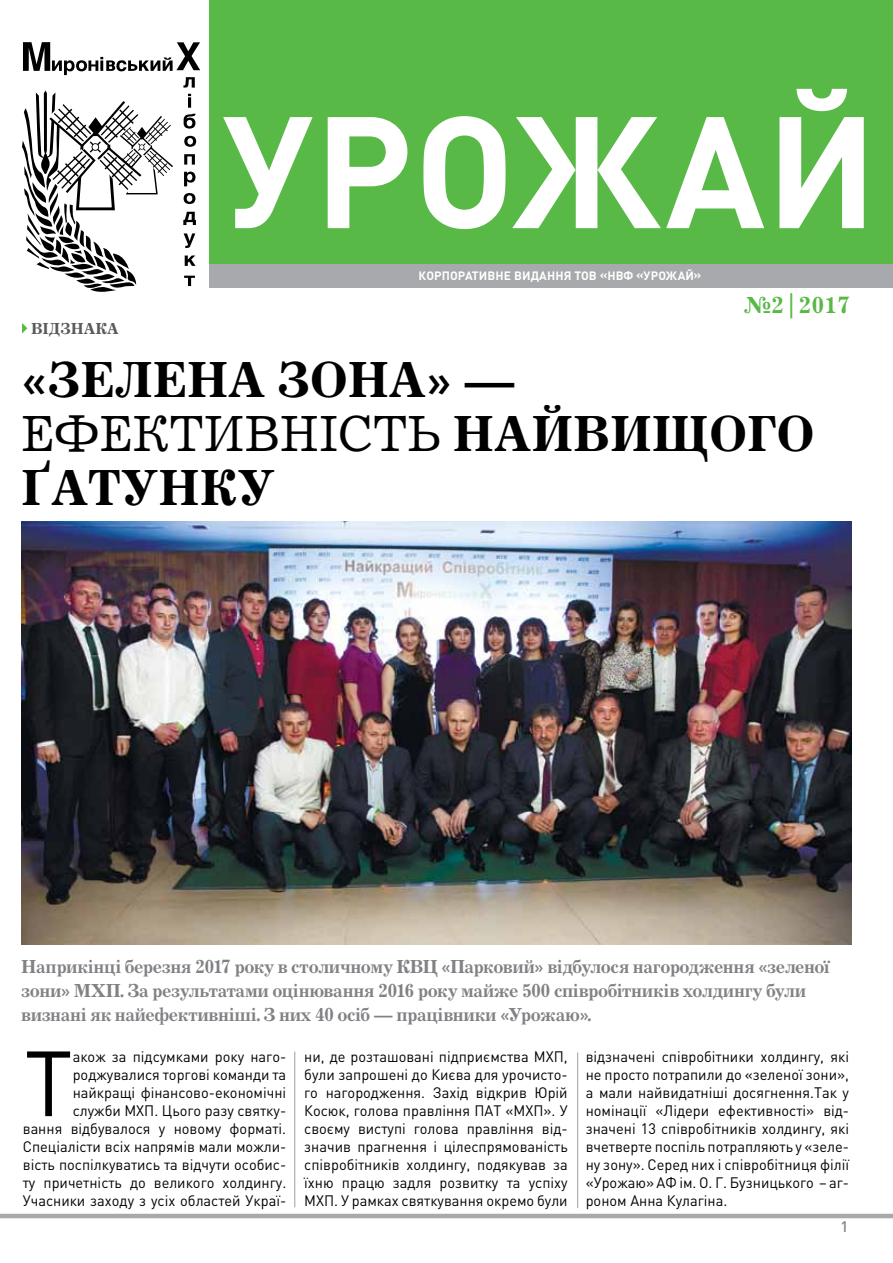
<style>
.page{position:relative;width:893px;height:1263px;background:#fff}
.page>*{position:absolute;margin:0;border:0;box-sizing:border-box;transform-origin:0 0}
.t1{font:90.9px "DIN Pro";color:#000}
.t2{font:700 52.5px/54px "Journal C";color:#000;scale:.95 1}
.t3{font:700 24px "Journal C";color:#58b947}
.t4{font:700 19.5px/24px "Journal C";letter-spacing:-.02em;color:#808285;scale:.95 1}
.t5{font:700 16.5px "Journal C";color:#58595b;scale:.95 1}
.t6{font:15px/18px "DIN Pro";color:#000;text-align:justify}
.t7{font:500 15px "DIN Pro";color:#808285}
.t8{font:700 12px "DIN Pro";letter-spacing:.035em;color:#fff}
.s1{font-weight:400}
</style>
<div class="page">
<svg style="left:22px;top:42px;width:178px;height:250px"></svg>
<hr style="left:0;top:1214px;width:893px;height:4px;background:#a7a9ac">
<div style="left:210px;top:0;width:683px;height:282px;background:#58b947"></div>
<svg style="left:223px;top:89px;width:641px;height:140px"></svg>
<div style="left:210px;top:264px;width:683px;height:23px;background:#a7a9ac"></div>
<svg style="left:22px;top:323px;width:5px;height:11px"></svg>
<img style="left:21px;top:522px;width:830px;height:423px">
<hr style="left:294px;top:1052px;width:1px;height:155px;background:#a7a9ac">
<hr style="left:577px;top:1052px;width:1px;height:156px;background:#a7a9ac">
<p class="t8" style="left:419px;top:266px;width:284px">Корпоративне видання тов «нвф «урожай»</p>
<h3 class="t3" style="left:743px;top:291px;width:109px">№2 | 2017</h3>
<p class="t5" style="left:31px;top:319px;width:94px">відзнака</p>
<h2 class="t2" style="left:21px;top:353px;width:836px">«Зелена зона» — <span class="s1">ефективність</span> найвищого ґатунку</h2>
<p class="t4" style="left:21px;top:955px;width:853px">Наприкінці березня 2017 року в столичному КВЦ «Парковий» відбулося нагородження «зеленої зони» МХП. За результатами оцінювання 2016 року майже 500 співробітників холдингу були визнані як найефективніші. З них 40 осіб — працівники «Урожаю».</p>
<p class="t6" style="left:23px;top:1047px;width:265px;text-align:right">акож за підсумками року наго&shy;роджувалися торгові команди та найкращі фінансово-економічні служби МХП. Цього разу святку-<br>вання відбувалося у новому форматі.<br>Спеціалісти всіх напрямів мали можли&shy;вість поспілкуватись та відчути особис&shy;ту причетність до великого холдингу.<br>Учасники заходу з усіх областей Украї-</p>
<p class="t6" style="left:304px;top:1047px;width:265px">ни, де розташовані підприємства МХП, були запрошені до Києва для урочисто&shy;го нагородження. Захід відкрив Юрій Косюк, голова правління ПАТ «МХП». У своєму виступі голова правління від&shy;значив прагнення і цілеспрямованість співробітників холдингу, подякував за їхню працю задля розвитку та успіху МХП. У рамках святкування окремо були</p>
<p class="t6" style="left:586px;top:1047px;width:265px">відзначені співробітники холдингу, які не просто потрапили до «зеленої зони», а мали найвидатніші досягнення.Так у номінації «Лідери ефективності» від&shy;значені 13 співробітників холдингу, які вчетверте поспіль потрапляють у «зеле&shy;ну зону». Серед них і співробітниця філії «Урожаю» АФ ім. О. Г. Бузницького – аг&shy;роном Анна Кулагіна.</p>
<h1 class="t1" style="left:24px;top:1021px;width:50px">Т</h1>
<p class="t7" style="left:840px;top:1216px;width:9px">1</p>
</div>
